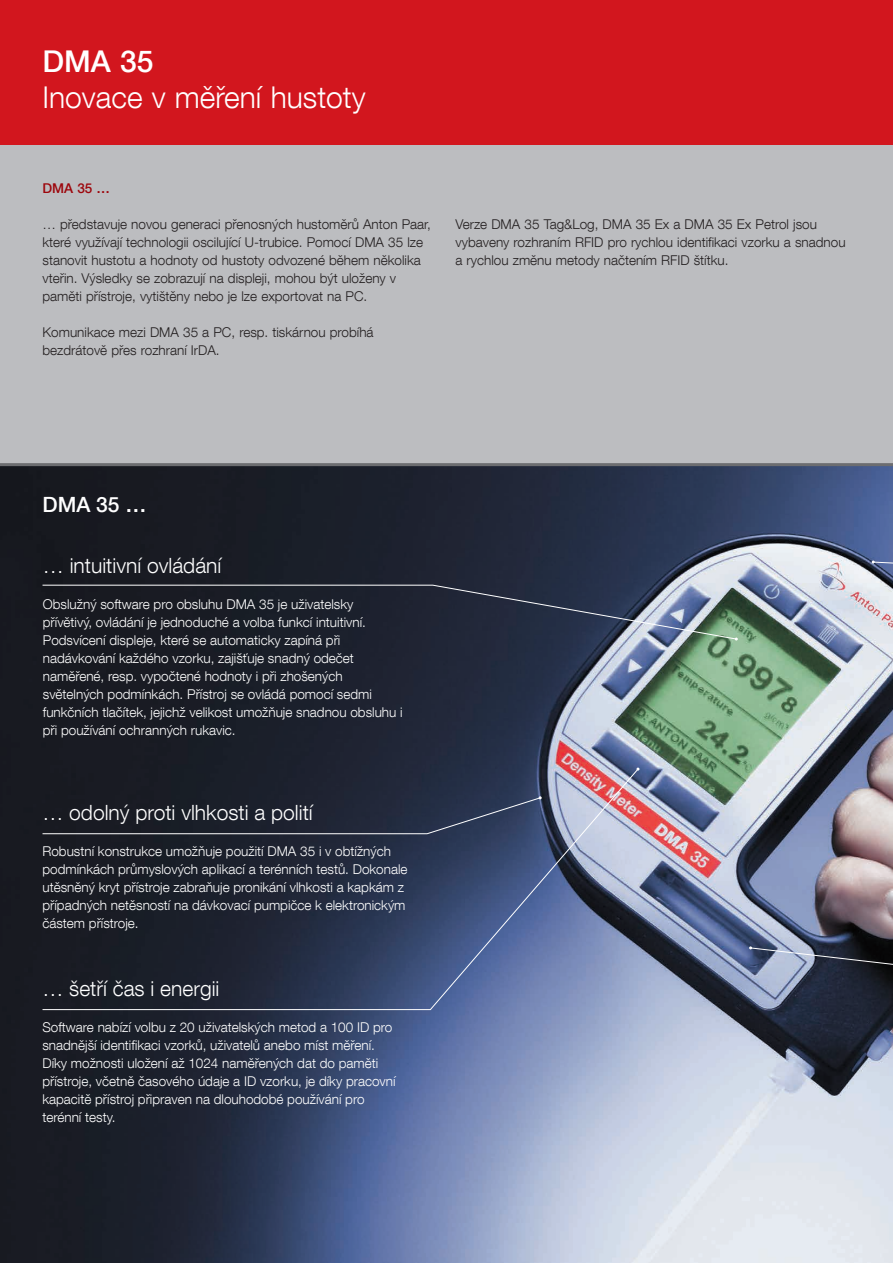
<style>
.page{position:relative;width:893px;height:1263px;background:#fff}
.page>*{position:absolute;margin:0;border:0;box-sizing:border-box;transform-origin:0 0}
.t1{font:300 30px "Helvetica Neue LT Com";color:#fff}
.t2{font:500 30px "Helvetica Neue LT Com";color:#fff}
.t3{font:300 21px "Helvetica Neue LT Com";color:#fff}
.t4{font:500 21px "Helvetica Neue LT Com";color:#fff}
.t5{font:300 13.5px/18px "Helvetica Neue LT Com";color:#fff}
.t6{font:300 13.5px/18px "Helvetica Neue LT Com";color:#231f20}
.t7{font:500 13.5px "Helvetica Neue LT Com";color:#9d070d}
</style>
<div class="page">
<div style="left:0;top:145px;width:893px;height:344px;background:#bcbdc0"></div>
<div style="left:0;top:0;width:893px;height:145px;background:#d2161e"></div>
<img style="left:0;top:466px;width:893px;height:797px">
<svg style="left:42px;top:584px;width:696px;height:56px;background:#303744"></svg>
<svg style="left:42px;top:768px;width:597px;height:242px;background:#373f55"></svg>
<svg style="left:872px;top:561px;width:21px;height:25px"></svg>
<svg style="left:749px;top:946px;width:144px;height:71px;background:#444c5f"></svg>
<hr style="left:0;top:463px;width:893px;height:3px;background:#6c6d70">
<h1 class="t2" style="left:43px;top:43px;width:112px">DMA 35</h1>
<h1 class="t1" style="left:43px;top:79px;width:325px">Inovace v měření hustoty</h1>
<p class="t7" style="left:43px;top:180px;width:69px">DMA 35 …</p>
<p class="t6" style="left:43px;top:215px;width:390px">… představuje novou generaci přenosných hustoměrů Anton Paar, které využívají technologii oscilující U-trubice. Pomocí DMA 35 lze stanovit hustotu a hodnoty od hustoty odvozené během několika vteřin. Výsledky se zobrazují na displeji, mohou být uloženy v paměti přístroje, vytištěny nebo je lze exportovat na PC.</p>
<p class="t6" style="left:43px;top:323px;width:333px">Komunikace mezi DMA 35 a PC, resp. tiskárnou probíhá bezdrátově přes rozhraní IrDA.</p>
<p class="t6" style="left:455px;top:215px;width:392px">Verze DMA 35 Tag&amp;Log, DMA 35 Ex a DMA 35 Ex Petrol jsou vybaveny rozhraním RFID pro rychlou identifikaci vzorku a snadnou a rychlou změnu metody načtením RFID štítku.</p>
<h2 class="t4" style="left:43px;top:492px;width:105px">DMA 35 …</h2>
<h2 class="t3" style="left:43px;top:553px;width:180px">… intuitivní ovládání</h2>
<p class="t5" style="left:43px;top:595px;width:361px">Obslužný software pro obsluhu DMA 35 je uživatelsky přívětivý, ovládání je jednoduché a volba funkcí intuitivní.<br>Podsvícení displeje, které se automaticky zapíná při nadávkování každého vzorku, zajišťuje snadný odečet naměřené, resp. vypočtené hodnoty i při zhošených světelných podmínkách. Přístroj se ovládá pomocí sedmi funkčních tlačítek, jejichž velikost umožňuje snadnou obsluhu i při používání ochranných rukavic.</p>
<h2 class="t3" style="left:42px;top:800px;width:272px">… odolný proti vlhkosti a polití</h2>
<p class="t5" style="left:42px;top:842px;width:367px">Robustní konstrukce umožňuje použití DMA 35 i v obtížných podmínkách průmyslových aplikací a terénních testů. Dokonale utěsněný kryt přístroje zabraňuje pronikání vlhkosti a kapkám z případných netěsností na dávkovací pumpičce k elektronickým částem přístroje.</p>
<h2 class="t3" style="left:42px;top:976px;width:178px">… šetří čas i energii</h2>
<p class="t5" style="left:42px;top:1018px;width:355px">Software nabízí volbu z 20 uživatelských metod a 100 ID pro snadnější identifikaci vzorků, uživatelů anebo míst měření.<br>Díky možnosti uložení až 1024 naměřených dat do paměti přístroje, včetně časového údaje a ID vzorku, je díky pracovní kapacitě přístroj připraven na dlouhodobé používání pro terénní testy.</p>
</div>
